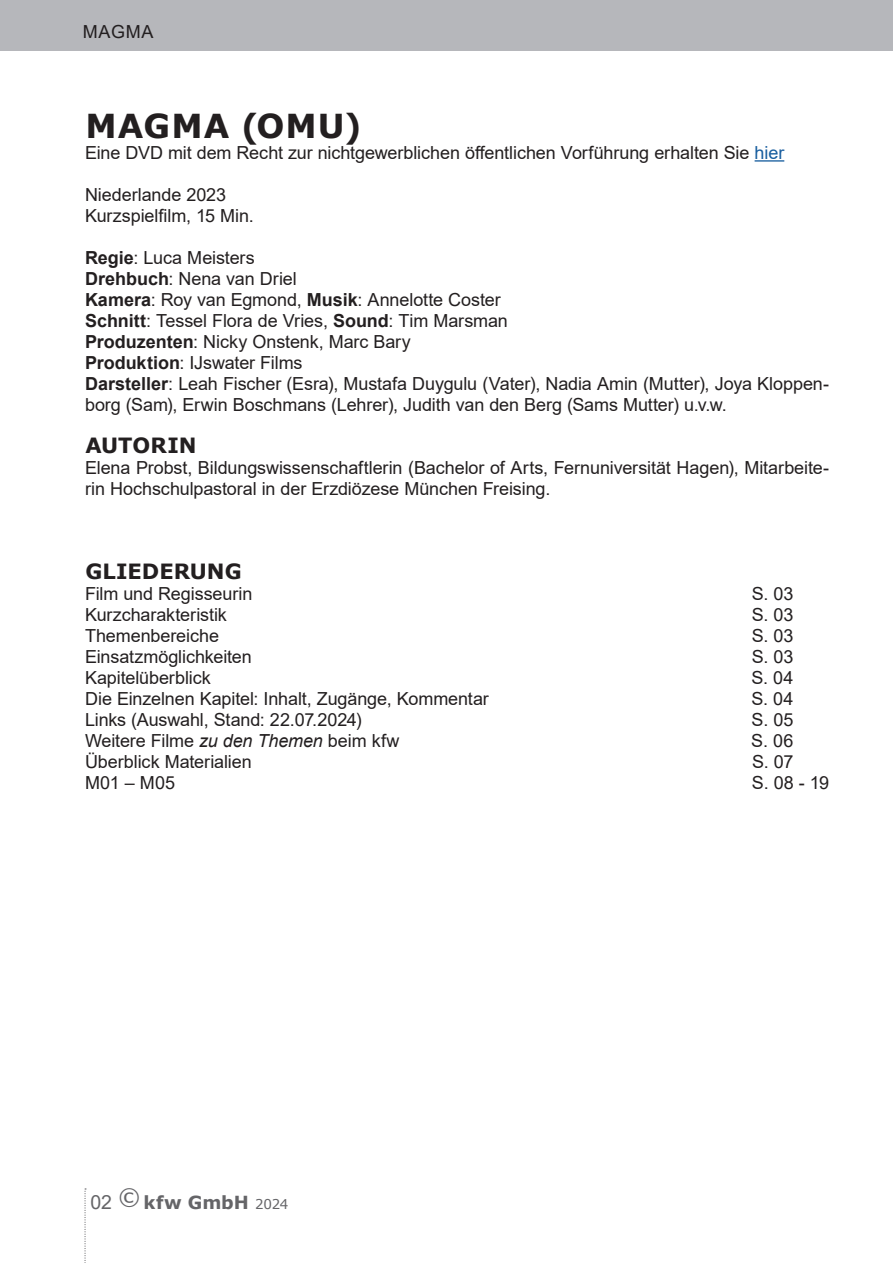
<style>
.page{position:relative;width:893px;height:1263px;background:#fff}
.page>*{position:absolute;margin:0;border:0;box-sizing:border-box;transform-origin:0 0}
.t1{font:700 33px "Verdana";letter-spacing:.03em;color:#231f20}
.t2{font:700 21px "Verdana";color:#231f20}
.t3{font:18px/21px "Arial";letter-spacing:-.005em;color:#231f20}
.t4{font:700 18px "Verdana";color:#656568}
.s1{color:#175d9e}
.s2{font-weight:700}
.s3{font-style:italic}
.s4{font-family:"Arial";font-weight:400;font-size:19.5px}
.s5{font-weight:400;font-size:13.5px}
</style>
<div class="page">
<div style="left:0;top:0;width:893px;height:51px;background:#b6b7bb"></div>
<svg style="left:84px;top:1188px;width:2px;height:75px"></svg>
<hr style="left:755px;top:160px;width:29px;height:2px;background:#175d9e">
<p class="t3" style="left:83px;top:22px;width:72px">MAGMA</p>
<h1 class="t1" style="left:86px;top:103px;width:277px">MAGMA (OMU)</h1>
<p class="t3" style="left:85px;top:142px;width:701px">Eine DVD mit dem Recht zur nichtgewerblichen öffentlichen Vorführung erhalten Sie <span class="s1">hier</span></p>
<p class="t3" style="left:85px;top:184px;width:170px">Niederlande 2023<br>Kurzspielfilm, 15 Min.</p>
<p class="t3" style="left:85px;top:247px;width:746px"><span class="s2">Regie</span>: Luca Meisters<br><span class="s2">Drehbuch</span>: Nena van Driel<br><span class="s2">Kamera</span>: Roy van Egmond, <span class="s2">Musik</span>: Annelotte Coster<br><span class="s2">Schnitt</span>: Tessel Flora de Vries, <span class="s2">Sound</span>: Tim Marsman<br><span class="s2">Produzenten</span>: Nicky Onstenk, Marc Bary<br><span class="s2">Produktion</span>: IJswater Films<br><span class="s2">Darsteller</span>: Leah Fischer (Esra), Mustafa Duygulu (Vater), Nadia Amin (Mutter), Joya Kloppen&shy;borg (Sam), Erwin Boschmans (Lehrer), Judith van den Berg (Sams Mutter) u.v.w.</p>
<p class="t2" style="left:85px;top:430px;width:113px">AUTORIN</p>
<p class="t3" style="left:85px;top:457px;width:746px">Elena Probst, Bildungswissenschaftlerin (Bachelor of Arts, Fernuniversität Hagen), Mitarbeite&shy;rin Hochschulpastoral in der Erzdiözese München Freising.</p>
<p class="t2" style="left:85px;top:556px;width:158px">GLIEDERUNG</p>
<p class="t3" style="left:85px;top:583px;width:169px">Film und Regisseurin</p>
<p class="t3" style="left:752px;top:583px;width:43px">S. 03</p>
<p class="t3" style="left:85px;top:604px;width:143px">Kurzcharakteristik</p>
<p class="t3" style="left:752px;top:604px;width:43px">S. 03</p>
<p class="t3" style="left:85px;top:625px;width:136px">Themenbereiche</p>
<p class="t3" style="left:752px;top:625px;width:43px">S. 03</p>
<p class="t3" style="left:85px;top:646px;width:168px">Einsatzmöglichkeiten</p>
<p class="t3" style="left:752px;top:646px;width:43px">S. 03</p>
<p class="t3" style="left:85px;top:667px;width:127px">Kapitelüberblick</p>
<p class="t3" style="left:751px;top:667px;width:44px">S. 04</p>
<p class="t3" style="left:85px;top:688px;width:405px">Die Einzelnen Kapitel: Inhalt, Zugänge, Kommentar</p>
<p class="t3" style="left:751px;top:688px;width:44px">S. 04</p>
<p class="t3" style="left:85px;top:709px;width:278px">Links (Auswahl, Stand: 22.07.2024)</p>
<p class="t3" style="left:751px;top:709px;width:43px">S. 05</p>
<p class="t3" style="left:85px;top:730px;width:316px">Weitere Filme <span class="s3">zu den Themen</span> beim kfw</p>
<p class="t3" style="left:751px;top:730px;width:44px">S. 06</p>
<p class="t3" style="left:85px;top:751px;width:168px">Überblick Materialien</p>
<p class="t3" style="left:752px;top:751px;width:43px">S. 07</p>
<p class="t3" style="left:85px;top:772px;width:92px">M01 – M05</p>
<p class="t3" style="left:752px;top:772px;width:79px">S. 08 - 19</p>
<p class="t4" style="left:90px;top:1190px;width:200px"><span class="s4">02</span> <sup>©</sup> kfw GmbH <span class="s5">2024</span></p>
</div>
